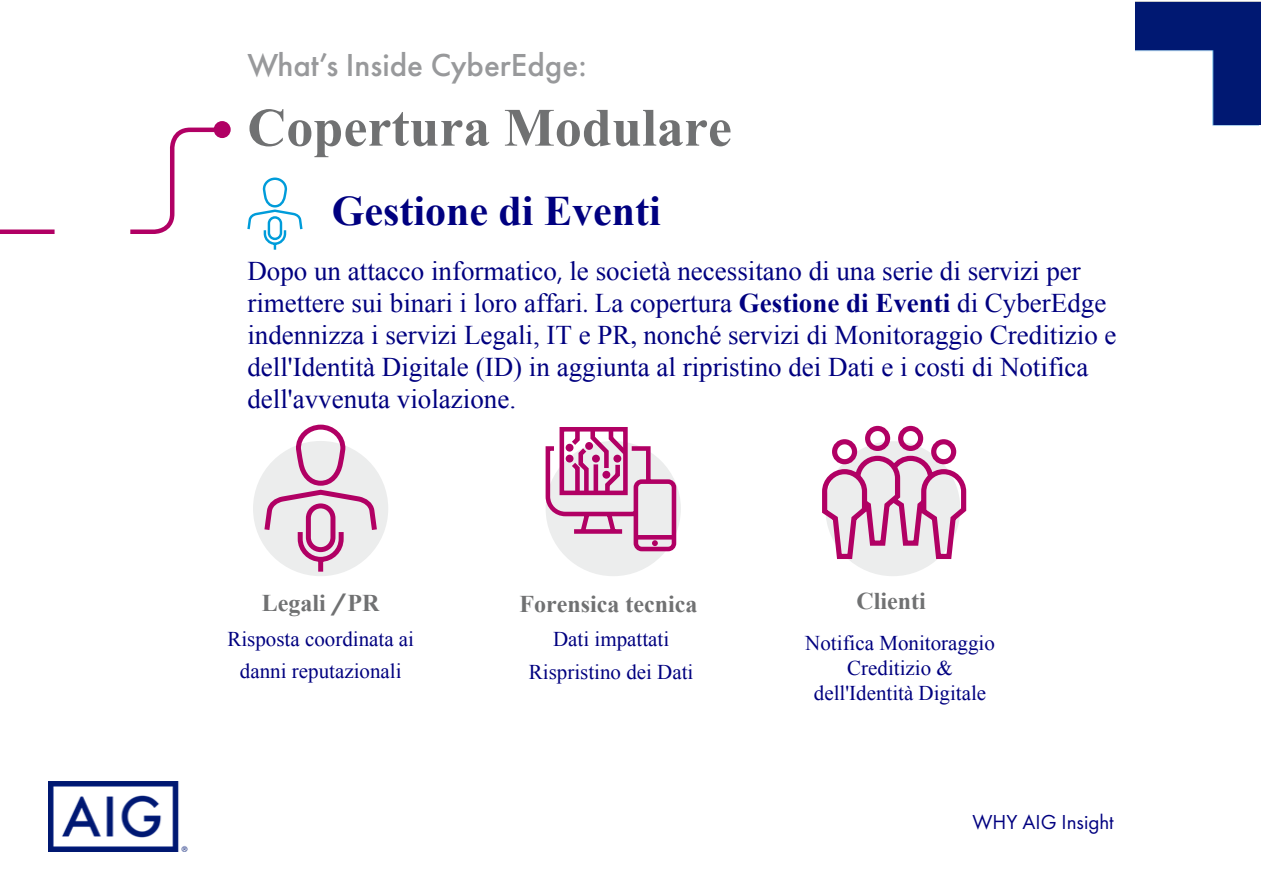
<style>
.page{position:relative;width:1263px;height:893px;background:#fff}
.page>*{position:absolute;margin:0;border:0;box-sizing:border-box;transform-origin:0 0}
.t1{font:700 54px "Times New Roman";color:#707172}
.t2{font:700 42px "Times New Roman";color:#000080}
.t3{font:500 33px "Futura PT";color:#98999b}
.t4{font:27px/32px "Times New Roman";color:#000080}
.t5{font:700 24px "Times New Roman";color:#707172}
.t6{font:21px/25.2px "Times New Roman";color:#000080;text-align:center}
.t7{font:21px "Futura PT";color:#000080}
.s1{font-family:"Futura PT"}
.s2{font-weight:700}
</style>
<div class="page">
<div style="left:253px;top:441px;width:135px;height:135px;background:#eceded;border-radius:50%"></div>
<div style="left:546px;top:441px;width:135px;height:135px;background:#eceded;border-radius:50%"></div>
<div style="left:825px;top:441px;width:135px;height:135px;background:#eceded;border-radius:50%"></div>
<svg style="left:545px;top:433px;width:132px;height:119px"></svg>
<div style="left:566px;top:444px;width:7px;height:8px;background:#b10064;border-radius:50%"></div>
<div style="left:566px;top:455px;width:7px;height:8px;background:#b10064;border-radius:50%"></div>
<div style="left:592px;top:455px;width:8px;height:8px;background:#b10064;border-radius:50%"></div>
<div style="left:613px;top:455px;width:8px;height:8px;background:#b10064;border-radius:50%"></div>
<div style="left:585px;top:442px;width:8px;height:8px;background:#b10064;border-radius:50%"></div>
<div style="left:602px;top:471px;width:8px;height:8px;background:#b10064;border-radius:50%"></div>
<div style="left:559px;top:427px;width:69px;height:68px;border:5px solid #b10064"></div>
<svg style="left:822px;top:425px;width:145px;height:137px"></svg>
<svg style="left:264px;top:424px;width:116px;height:152px"></svg>
<svg style="left:247px;top:177px;width:56px;height:73px"></svg>
<svg style="left:214px;top:121px;width:17px;height:17px"></svg>
<div style="left:0;top:229px;width:55px;height:5px;background:#b10064"></div>
<svg style="left:130px;top:125px;width:97px;height:109px"></svg>
<img style="left:49px;top:782px;width:139px;height:69px">
<img style="left:1135px;top:1px;width:125px;height:125px">
<p class="t3" style="left:247px;top:45px;width:341px">What’s Inside CyberEdge:</p>
<h1 class="t1" style="left:247px;top:90px;width:486px">Copertura Modulare</h1>
<h2 class="t2" style="left:332px;top:182px;width:331px">Gestione di Eventi</h2>
<p class="t4" style="left:247px;top:255px;width:871px">Dopo un attacco informatico<span class="s1">,</span> le società necessitano di una serie di servizi per rimettere sui binari i loro affari<span class="s1">.</span> La copertura <span class="s2">Gestione di Eventi</span> di CyberEdge indennizza i servizi Legali, IT e PR, nonché servizi di Monitoraggio Creditizio e dell'Identità Digitale (ID) in aggiunta al ripristino dei Dati e i costi di Notifica dell'avvenuta violazione.</p>
<p class="t5" style="left:262px;top:586px;width:119px">Legali <span class="s1">/</span>PR</p>
<p class="t6" style="left:227px;top:622px;width:188px;line-height:32.1px">Risposta coordinata ai danni reputazionali</p>
<p class="t5" style="left:519px;top:587px;width:179px">Forensica tecnica</p>
<p class="t6" style="left:529px;top:622px;width:166px;line-height:32.7px">Dati impattati<br>Rispristino dei Dati</p>
<p class="t5" style="left:856px;top:585px;width:71px">Clienti</p>
<p class="t6" style="left:805px;top:630px;width:191px">Notifica Monitoraggio<br>Creditizio &amp; dell'Identità Digitale</p>
<p class="t7" style="left:972px;top:809px;width:143px">WHY AIG Insight</p>
</div>
